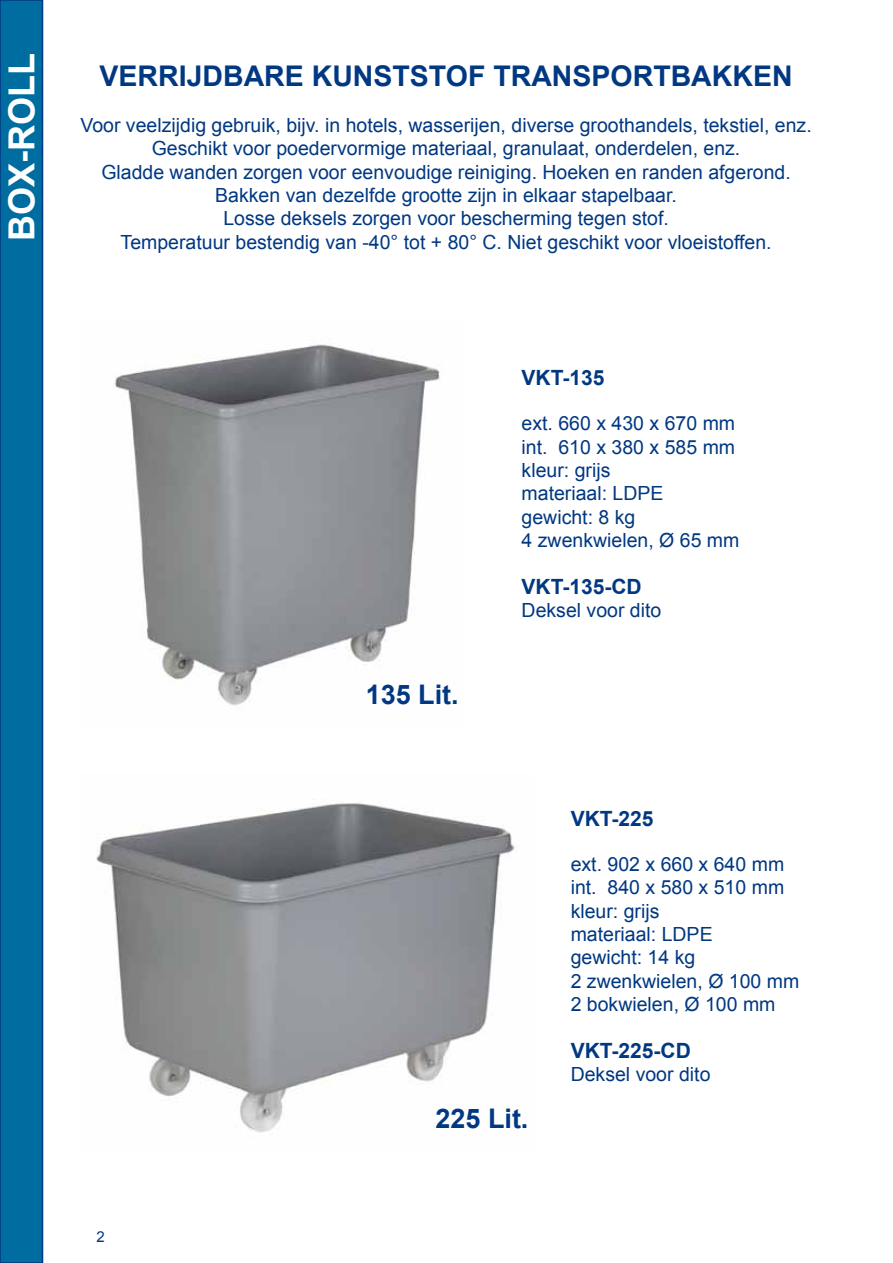
<style>
.page{position:relative;width:893px;height:1263px;background:#fff}
.page>*{position:absolute;margin:0;border:0;box-sizing:border-box;transform-origin:0 0}
.t1{font:700 36px "Arial";color:#fff}
.t2{font:700 28.5px "Arial";color:#003882}
.t3{font:700 27px "Arial";color:#003882}
.t4{font:700 21px "Arial";color:#003882}
.t5{font:19.5px/23.4px "Arial";color:#003882}
.t6{font:15px "Arial";color:#003882}
</style>
<div class="page">
<div style="left:0;top:0;width:43px;height:1263px;background:#006da0"></div>
<div style="left:0;top:0;width:43px;height:1263px;border:2px solid #003882"></div>
<img style="left:96px;top:803px;width:421px;height:330px">
<img style="left:114px;top:344px;width:326px;height:362px">
<h1 class="t1" style="left:-2px;top:241px;width:189px;rotate:-90deg">BOX-ROLL</h1>
<h2 class="t2" style="left:100px;top:57px;width:690px">VERRIJDBARE KUN STSTOF TRAN SPORTBAKKEN</h2>
<p class="t5" style="left:80px;top:113px;width:733px;text-align:center">Voor veelzijdig gebruik, bijv. in hotels, wasserijen, diverse groothandels, tekstiel, enz.<br>Geschikt voor poedervormige materiaal, granulaat, onderdelen, enz.<br>Gladde wanden zorgen voor eenvoudige reiniging. Hoeken en randen afgerond.<br>Bakken van dezelfde grootte zijn in elkaar stapelbaar.<br>Losse deksels zorgen voor bescherming tegen stof.<br>Temperatuur bestendig van -40° tot + 80° C. Niet geschikt voor vloeistoffen.</p>
<p class="t6" style="left:97px;top:1227px;width:10px">2</p>
<h3 class="t3" style="left:366px;top:677px;width:95px">135 Lit.</h3>
<p class="t4" style="left:522px;top:364px;width:84px">VKT-135</p>
<p class="t5" style="left:522px;top:412px;width:219px">ext. 660 x 430 x 670 mm int. 610 x 380 x 585 mm kleur: grijs<br>materiaal: LDPE gewicht: 8 kg<br>4 zwenkwielen, Ø 65 mm</p>
<p class="t4" style="left:522px;top:573px;width:122px">VKT-135-CD</p>
<p class="t5" style="left:522px;top:599px;width:141px">Deksel voor dito</p>
<p class="t4" style="left:571px;top:804px;width:84px">VKT-225</p>
<p class="t5" style="left:571px;top:852px;width:230px">ext. 902 x 660 x 640 mm int. 840 x 580 x 510 mm kleur: grijs<br>materiaal: LDPE<br>gewicht: 14 kg<br>2 zwenkwielen, Ø 100 mm<br>2 bokwielen, Ø 100 mm</p>
<p class="t4" style="left:571px;top:1037px;width:122px">VKT-225-CD</p>
<p class="t5" style="left:571px;top:1063px;width:141px">Deksel voor dito</p>
<h3 class="t3" style="left:435px;top:1101px;width:95px">225 Lit.</h3>
</div>
